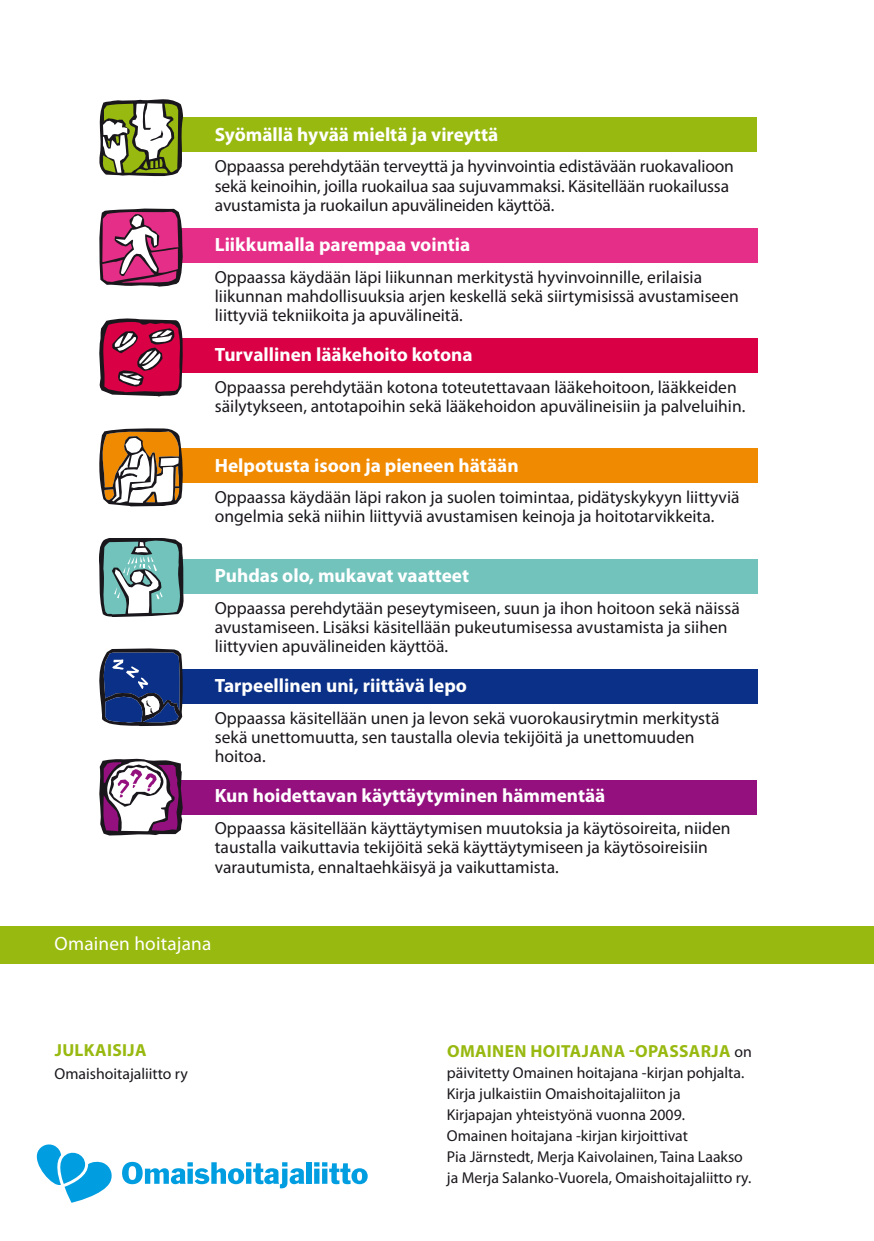
<style>
.page{position:relative;width:874px;height:1241px;background:#fff}
.page>*{position:absolute;margin:0;border:0;box-sizing:border-box;transform-origin:0 0}
.t1{font:700 19.25px "Myriad Pro";color:#fff}
.t2{font:19.25px "Myriad Pro";letter-spacing:.01em;color:#fff}
.t3{font:17.5px/19.2px "Myriad Pro";color:#1a171c}
.t4{font:700 17.5px "Myriad Pro";letter-spacing:.02em;color:#98b910}
.t5{font:15.75px/21px "Myriad Pro";color:#1a171c}
.s1{font-weight:400;font-size:15.75px;color:#1a171c}
</style>
<div class="page">
<div style="left:179px;top:779px;width:577px;height:35px;background:#94107e"></div>
<div style="left:181px;top:669px;width:575px;height:35px;background:#0b3087"></div>
<div style="left:180px;top:448px;width:576px;height:35px;background:#f08a00"></div>
<div style="left:181px;top:559px;width:575px;height:34px;background:#72c3bc"></div>
<div style="left:181px;top:338px;width:575px;height:35px;background:#d90046"></div>
<div style="left:179px;top:117px;width:577px;height:35px;background:#98b910"></div>
<svg style="left:99px;top:538px;width:84px;height:78px"></svg>
<svg style="left:99px;top:428px;width:84px;height:78px"></svg>
<svg style="left:99px;top:318px;width:84px;height:79px;background:#ab3159"></svg>
<svg style="left:99px;top:648px;width:84px;height:78px;background:#2f4780"></svg>
<svg style="left:99px;top:758px;width:84px;height:77px"></svg>
<div style="left:180px;top:228px;width:576px;height:34px;background:#e52e87"></div>
<svg style="left:99px;top:99px;width:84px;height:77px"></svg>
<svg style="left:99px;top:208px;width:84px;height:78px;background:#b34d80"></svg>
<div style="left:0;top:925px;width:873px;height:38px;background:#98b910"></div>
<svg style="left:36px;top:1144px;width:76px;height:58px"></svg>
<svg style="left:122px;top:1161px;width:182px;height:27px"></svg>
<div style="left:306px;top:1161px;width:5px;height:22px;background:#009ee0"></div>
<svg style="left:314px;top:1162px;width:53px;height:21px"></svg>
<p class="t1" style="left:215px;top:121px;width:285px">Syömällä hyvää mieltä ja vireyttä</p>
<p class="t3" style="left:215px;top:156px;width:520px">Oppaassa perehdytään terveyttä ja hyvinvointia edistävään ruokavalioon sekä keinoihin, joilla ruokailua saa sujuvammaksi. Käsitellään ruokailussa avustamista ja ruokailun apuvälineiden käyttöä.</p>
<p class="t1" style="left:215px;top:232px;width:257px">Liikkumalla parempaa vointia</p>
<p class="t3" style="left:215px;top:267px;width:525px">Oppaassa käydään läpi liikunnan merkitystä hyvinvoinnille, erilaisia liikunnan mahdollisuuksia arjen keskellä sekä siirtymisissä avustamiseen liittyviä tekniikoita ja apuvälineitä.</p>
<p class="t1" style="left:215px;top:342px;width:259px">Turvallinen lääkehoito kotona</p>
<p class="t3" style="left:215px;top:377px;width:531px">Oppaassa perehdytään kotona toteutettavaan lääkehoitoon, lääkkeiden säilytykseen, antotapoihin sekä lääkehoidon apuvälineisiin ja palveluihin.</p>
<p class="t1" style="left:215px;top:452px;width:305px">Helpotusta isoon ja pieneen hätään</p>
<p class="t3" style="left:215px;top:487px;width:526px">Oppaassa käydään läpi rakon ja suolen toimintaa, pidätyskykyyn liittyviä ongelmia sekä niihin liittyviä avustamisen keinoja ja hoitotarvikkeita.</p>
<p class="t1" style="left:215px;top:562px;width:256px">Puhdas olo, mukavat vaatteet</p>
<p class="t3" style="left:215px;top:597px;width:526px">Oppaassa perehdytään peseytymiseen, suun ja ihon hoitoon sekä näissä avustamiseen. Lisäksi käsitellään pukeutumisessa avustamista ja siihen liittyvien apuvälineiden käyttöä.</p>
<p class="t1" style="left:215px;top:673px;width:253px">Tarpeellinen uni, riittävä lepo</p>
<p class="t3" style="left:215px;top:708px;width:506px">Oppaassa käsitellään unen ja levon sekä vuorokausirytmin merkitystä sekä unettomuutta, sen taustalla olevia tekijöitä ja unettomuuden hoitoa.</p>
<p class="t1" style="left:215px;top:783px;width:392px">Kun hoidettavan käyttäytyminen hämmentää</p>
<p class="t3" style="left:215px;top:818px;width:517px">Oppaassa käsitellään käyttäytymisen muutoksia ja käytösoireita, niiden taustalla vaikuttavia tekijöitä sekä käyttäytymiseen ja käytösoireisiin varautumista, ennaltaehkäisyä ja vaikuttamista.</p>
<p class="t2" style="left:55px;top:931px;width:158px">Omainen hoitajana</p>
<p class="t4" style="left:55px;top:1038px;width:93px">Julkaisija</p>
<p class="t5" style="left:55px;top:1062px;width:135px">Omaishoitajaliitto ry</p>
<p class="t4" style="left:447px;top:1039px;width:306px">Omainen hoitajana -opassarja <span class="s1">on</span></p>
<p class="t5" style="left:446px;top:1061px;width:306px">päivitetty Omainen hoitajana -kirjan pohjalta.<br>Kirja julkaistiin Omaishoitajaliiton ja<br>Kirjapajan yhteistyönä vuonna 2009.<br>Omainen hoitajana -kirjan kirjoittivat<br>Pia Järnstedt, Merja Kaivolainen, Taina Laakso ja Merja Salanko-Vuorela, Omaishoitajaliitto ry.</p>
</div>
